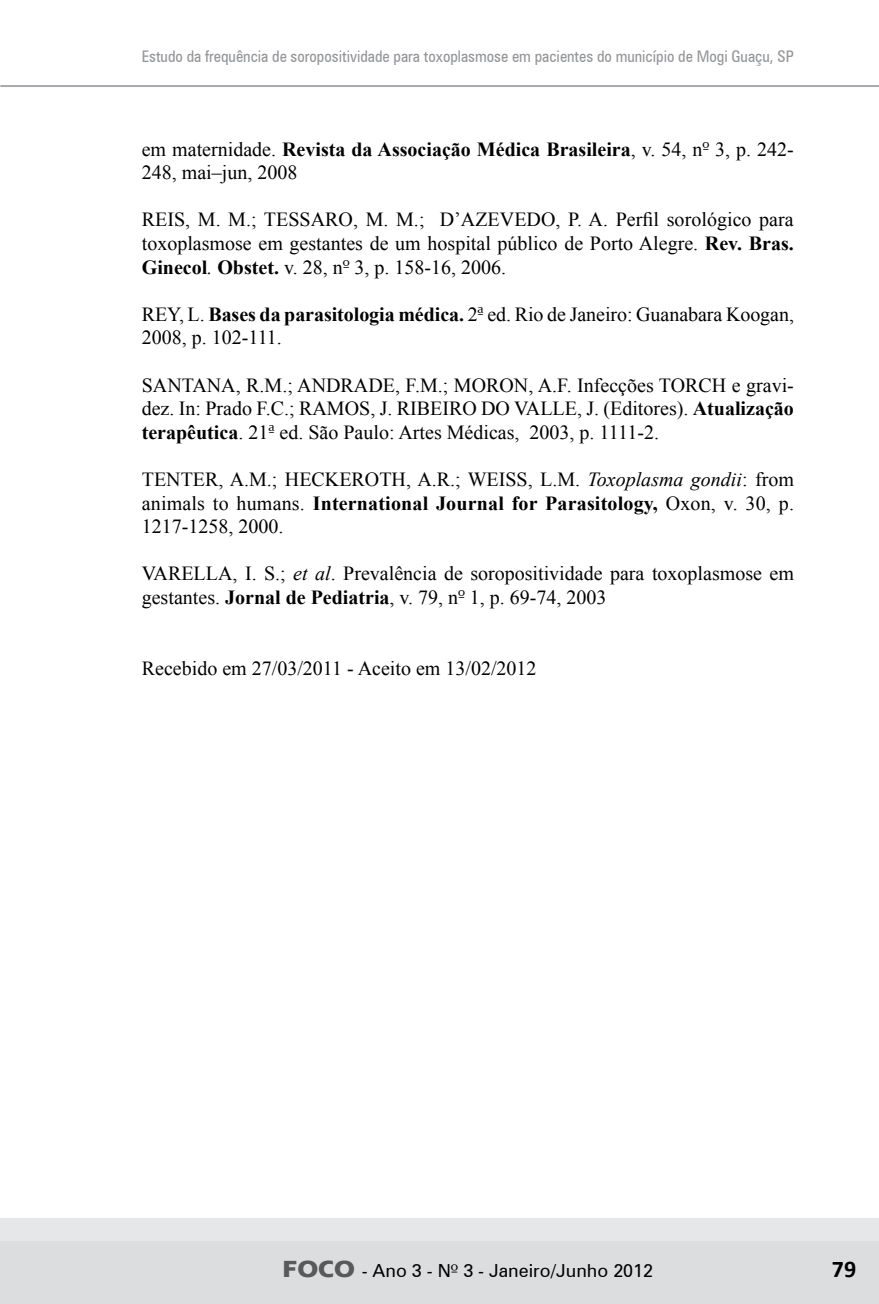
<style>
.page{position:relative;width:879px;height:1304px;background:#fff}
.page>*{position:absolute;margin:0;border:0;box-sizing:border-box;transform-origin:0 0}
.t1{font:700 24px "Calibri";color:#000}
.t2{font:20px/23.6px "Times New Roman";color:#000}
.t3{font:18px "Zurich BT";color:#000}
.t4{font:condensed 16px "Zurich BT";color:#939598}
.s1{font-weight:700}
.s2{font-family:"Zapf Humanist 601 BT";font-size:17px}
.s3{font-style:italic}
.s4{font-family:"Erie";font-weight:700;font-size:24px;color:#58595b}
.s5{font-family:"Zapf Humanist 601 BT"}
</style>
<div class="page">
<div style="left:0;top:1218px;width:879px;height:27px;background:#e6e7e8"></div>
<div style="left:0;top:1242px;width:879px;height:62px;background:#dcddde"></div>
<hr style="left:0;top:85px;width:879px;height:2px;background:#a7a9ac">
<p class="t4" style="left:142px;top:47px;width:653px">Estudo da frequência de soropositividade para toxoplasmose em pacientes do município de Mogi Guaçu, sp</p>
<p class="t2" style="left:142px;top:137px;width:653px">em maternidade. <span class="s1">Revista da Associação Médica Brasileira</span>, v. 54, n<span class="s2">º</span> 3, p. 242-<br>248, mai–jun, 2008</p>
<p class="t2" style="left:142px;top:208px;width:653px;text-align:justify">REIS, M. M.; TESSARO, M. M.; D’AZEVEDO, P. A. Perfil sorológico para toxoplasmose em gestantes de um hospital público de Porto Alegre. <span class="s1">Rev. Bras.<br>Ginecol</span><span class="s3">.</span> <span class="s1">Obstet.</span> v. 28, n<span class="s2">º</span> 3, p. 158-16, 2006.</p>
<p class="t2" style="left:142px;top:302px;width:654px">REY, L. <span class="s1">Bases da parasitologia médica.</span> 2<span class="s2">ª</span> ed. Rio de Janeiro: Guanabara Koogan,<br>2008, p. 102-111.</p>
<p class="t2" style="left:142px;top:373px;width:653px;text-align:justify">SANTANA, R.M.; ANDRADE, F.M.; MORON, A.F. Infecções TORCH e gravi&shy;dez. In: Prado F.C.; RAMOS, J. RIBEIRO DO VALLE, J. (Editores). <span class="s1">Atualização terapêutica</span>. 21<span class="s2">ª</span> ed. São Paulo: Artes Médicas, 2003, p. 1111-2.</p>
<p class="t2" style="left:142px;top:467px;width:654px;text-align:justify">TENTER, A.M.; HECKEROTH, A.R.; WEISS, L.M. <span class="s3">Toxoplasma gondii</span>: from animals to humans. <span class="s1">International Journal for Parasitology,</span> Oxon, v. 30, p.<br>1217-1258, 2000.</p>
<p class="t2" style="left:142px;top:562px;width:653px">VARELLA, I. S.; <span class="s3">et al</span>. Prevalência de soropositividade para toxoplasmose em gestantes. <span class="s1">Jornal de Pediatria</span>, v. 79, n<span class="s2">º</span> 1, p. 69-74, 2003</p>
<p class="t2" style="left:142px;top:656px;width:396px">Recebido em 27/03/2011 - Aceito em 13/02/2012</p>
<p class="t3" style="left:282px;top:1260px;width:372px"><span class="s4">FOCO</span> - Ano 3 - N<span class="s5">º</span> 3 - Janeiro/Junho 2012</p>
<p class="t1" style="left:832px;top:1253px;width:26px">79</p>
</div>
